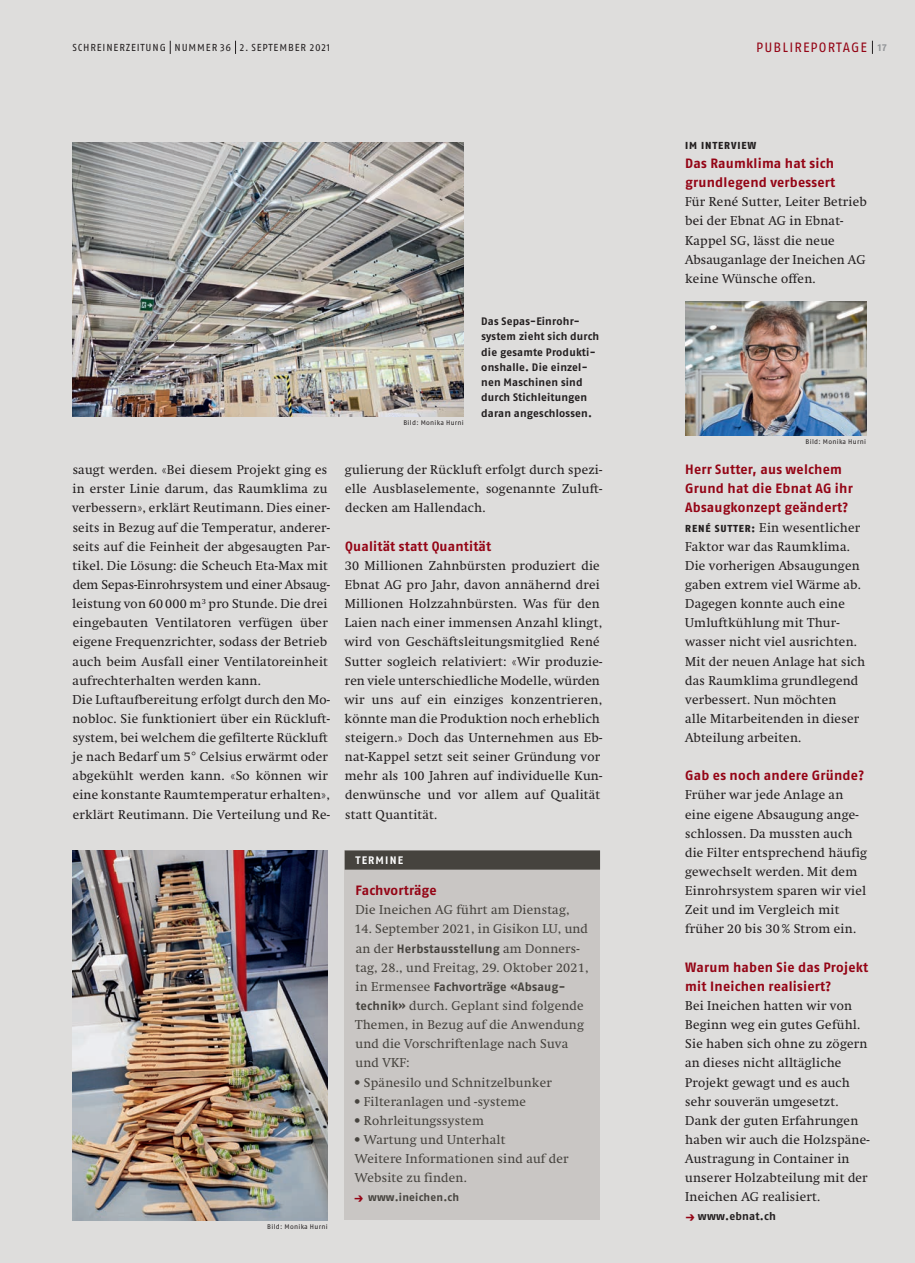
<style>
.page{position:relative;width:915px;height:1263px;background:#fff}
.page>*{position:absolute;margin:0;border:0;box-sizing:border-box;transform-origin:0 0}
.t1{font:700 13.5px/19.2px "Fago OT";letter-spacing:.015em;color:#940415}
.t2{font:13.5px "Fago OT";letter-spacing:.085em;color:#940415}
.t3{font:12.75px/19.2px "Swift";letter-spacing:.02em;color:#231f20}
.t4{font:12.75px/19.2px "Swift";letter-spacing:.02em;color:#46433e}
.t5{font:700 12.15px "Fago OT";letter-spacing:.015em;color:#46433e}
.t6{font:700 11.1px "Fago OT";letter-spacing:.015em;color:#231f20}
.t7{font:700 10.8px/15.3px "Fago OT";letter-spacing:.015em;color:#231f20}
.t8{font:700 10.8px "Fago OT";letter-spacing:.02em;color:#46433e}
.t9{font:700 10.8px "Fago OT";letter-spacing:.11em;color:#fff}
.t10{font:10.2px "Fago OT";letter-spacing:.085em;color:#231f20}
.t11{font:800 10.2px "Fago OT";letter-spacing:.085em;color:#231f20}
.t12{font:6.75px "Fago OT";letter-spacing:.045em;color:#231f20}
.s1{font-weight:700;font-size:10.2px;color:#939598}
.s2{font-family:"Swift";font-weight:400;font-size:12.75px}
.s3{font-family:"Fago OT";font-weight:700;font-size:12.15px}
.s4{font-size:12px;color:#940415}
.s5{font-family:"Fago OT";font-weight:800;font-size:10.2px}
.s6{font-size:12.3px;color:#940415}
</style>
<div class="page">
<div style="left:0;top:0;width:914px;height:1263px;background:#dedddc"></div>
<svg style="left:871px;top:41px;width:1px;height:12px"></svg>
<svg style="left:170px;top:41px;width:1px;height:13px"></svg>
<svg style="left:235px;top:41px;width:1px;height:13px"></svg>
<div style="left:344px;top:850px;width:256px;height:370px;background:#c9c6c4"></div>
<div style="left:344px;top:850px;width:256px;height:20px;background:#46433e"></div>
<img style="left:685px;top:302px;width:180px;height:134px">
<img style="left:72px;top:142px;width:391px;height:275px">
<img style="left:72px;top:850px;width:255px;height:370px">
<p class="t10" style="left:72px;top:41px;width:65px">SCHREI NERZEITU</p>
<p class="t10" style="left:152px;top:41px;width:179px">NG NU MMER 36 2. Septem ber 2021</p>
<p class="t2" style="left:755px;top:39px;width:132px">Publireportage <span class="s1">17</span></p>
<p class="t12" style="left:403px;top:419px;width:62px">Bild: Monika Hurni</p>
<p class="t7" style="left:481px;top:313px;width:120px">Das Sepas-Einrohr&shy;system zieht sich durch die gesamte Produkti&shy;onshalle. Die einzel&shy;nen Maschinen sind durch Stichleitungen daran angeschlossen.</p>
<p class="t3" style="left:72px;top:460px;width:259px">saugt werden. «Bei diesem Projekt ging es in erster Linie darum, das Raumklima zu verbessern», erklärt Reutimann. Dies einer&shy;seits in Bezug auf die Temperatur, anderer&shy;seits auf die Feinheit der abgesaugten Par&shy;tikel. Die Lösung: die Scheuch Eta-Max mit dem Sepas-Einrohrsystem und einer Absaug&shy;leistung von 60 000 m<sup>3</sup> pro Stunde. Die drei eingebauten Ventilatoren verfügen über eigene Frequenzrichter, sodass der Betrieb auch beim Ausfall einer Ventilatoreinheit aufrechterhalten werden kann.<br>Die Luftaufbereitung erfolgt durch den Mo&shy;nobloc. Sie funktioniert über ein Rückluft&shy;system, bei welchem die gefilterte Rückluft je nach Bedarf um 5° Celsius erwärmt oder abgekühlt werden kann. «So können wir eine konstante Raumtemperatur erhalten», erklärt Reutimann. Die Verteilung und Re-</p>
<p class="t3" style="left:345px;top:460px;width:259px;text-align:justify">gulierung der Rückluft erfolgt durch spezi&shy;elle Ausblaselemente, sogenannte Zuluft&shy;decken am Hallendach.</p>
<p class="t1" style="left:345px;top:536px;width:147px">Qualität statt Quantität</p>
<p class="t3" style="left:344px;top:556px;width:259px">30 Millionen Zahnbürsten produziert die Ebnat AG pro Jahr, davon annähernd drei Millionen Holzzahnbürsten. Was für den Laien nach einer immensen Anzahl klingt, wird von Geschäftsleitungsmitglied René Sutter sogleich relativiert: «Wir produzie&shy;ren viele unterschiedliche Modelle, würden wir uns auf ein einziges konzentrieren, könnte man die Produktion noch erheblich steigern.» Doch das Unternehmen aus Eb&shy;nat-Kappel setzt seit seiner Gründung vor mehr als 100 Jahren auf individuelle Kun&shy;denwünsche und vor allem auf Qualität statt Quantität.</p>
<p class="t12" style="left:267px;top:1222px;width:62px">Bild: Monika Hurni</p>
<p class="t9" style="left:355px;top:853px;width:49px">TERMINE</p>
<p class="t1" style="left:355px;top:881px;width:82px">Fachvorträge</p>
<p class="t4" style="left:355px;top:900px;width:216px">Die Ineichen AG führt am Dienstag,</p>
<p class="t4" style="left:354px;top:919px;width:235px">14. September 2021, in Gisikon LU, und</p>
<p class="t5" style="left:355px;top:941px;width:225px"><span class="s2">an der</span> Herbstausstellung <span class="s2">am Donners-</span></p>
<p class="t4" style="left:355px;top:958px;width:234px">tag, 28., und Freitag, 29. Oktober 2021,</p>
<p class="t5" style="left:355px;top:979px;width:209px"><span class="s2">in Ermensee</span> Fachvorträge «Absaug-</p>
<p class="t4" style="left:355px;top:996px;width:230px"><span class="s3">technik»</span> durch. Geplant sind folgende<br>Themen, in Bezug auf die Anwendung und die Vorschriftenlage nach Suva und VKF:</p>
<p class="t4" style="left:354px;top:1073px;width:199px">• Spänesilo und Schnitzelbunker</p>
<p class="t4" style="left:354px;top:1092px;width:173px">• Filteranlagen und -systeme</p>
<p class="t4" style="left:354px;top:1111px;width:131px">• Rohrleitungssystem</p>
<p class="t4" style="left:354px;top:1130px;width:216px">• Wartung und Unterhalt<br>Weitere Informationen sind auf der<br>Website zu finden.</p>
<p class="t8" style="left:353px;top:1191px;width:107px"><span class="s4">→</span> www.ineichen.ch</p>
<p class="t11" style="left:685px;top:139px;width:72px">IM INTERVIEW</p>
<p class="t1" style="left:685px;top:154px;width:152px">Das Raumklima hat sich grundlegend verbessert</p>
<p class="t3" style="left:685px;top:192px;width:183px">Für René Sutter, Leiter Betrieb bei der Ebnat AG in Ebnat-<br>Kappel SG, lässt die neue<br>Absauganlage der Ineichen AG keine Wünsche offen.</p>
<p class="t12" style="left:805px;top:438px;width:62px">Bild: Monika Hurni</p>
<p class="t1" style="left:685px;top:460px;width:169px">Herr Sutter, aus welchem<br>Grund hat die Ebnat AG ihr<br>Absaugkonzept geändert?</p>
<p class="t3" style="left:685px;top:518px;width:181px"><span class="s5">RENÉ SUTTER:</span> Ein wesentlicher<br>Faktor war das Raumklima.<br>Die vorherigen Absaugungen gaben extrem viel Wärme ab.<br>Dagegen konnte auch eine<br>Umluftkühlung mit Thur&shy;wasser nicht viel ausrichten.<br>Mit der neuen Anlage hat sich das Raumklima grundlegend verbessert. Nun möchten<br>alle Mitarbeitenden in dieser<br>Abteilung arbeiten.</p>
<p class="t1" style="left:685px;top:766px;width:180px">Gab es noch andere Gründe?</p>
<p class="t3" style="left:685px;top:786px;width:183px">Früher war jede Anlage an eine eigene Absaugung ange&shy;schlossen. Da mussten auch die Filter entsprechend häufig gewechselt werden. Mit dem<br>Einrohrsystem sparen wir viel<br>Zeit und im Vergleich mit früher 20 bis 30% Strom ein.</p>
<p class="t1" style="left:685px;top:957px;width:185px">Warum haben Sie das Projekt mit Ineichen realisiert?</p>
<p class="t3" style="left:685px;top:996px;width:186px">Bei Ineichen hatten wir von<br>Beginn weg ein gutes Gefühl.<br>Sie haben sich ohne zu zögern an dieses nicht alltägliche<br>Projekt gewagt und es auch sehr souverän umgesetzt.<br>Dank der guten Erfahrungen haben wir auch die Holzspäne-<br>Austragung in Container in unserer Holzabteilung mit der<br>Ineichen AG realisiert.</p>
<p class="t6" style="left:685px;top:1210px;width:92px"><span class="s6">→</span> www.ebnat.ch</p>
</div>
